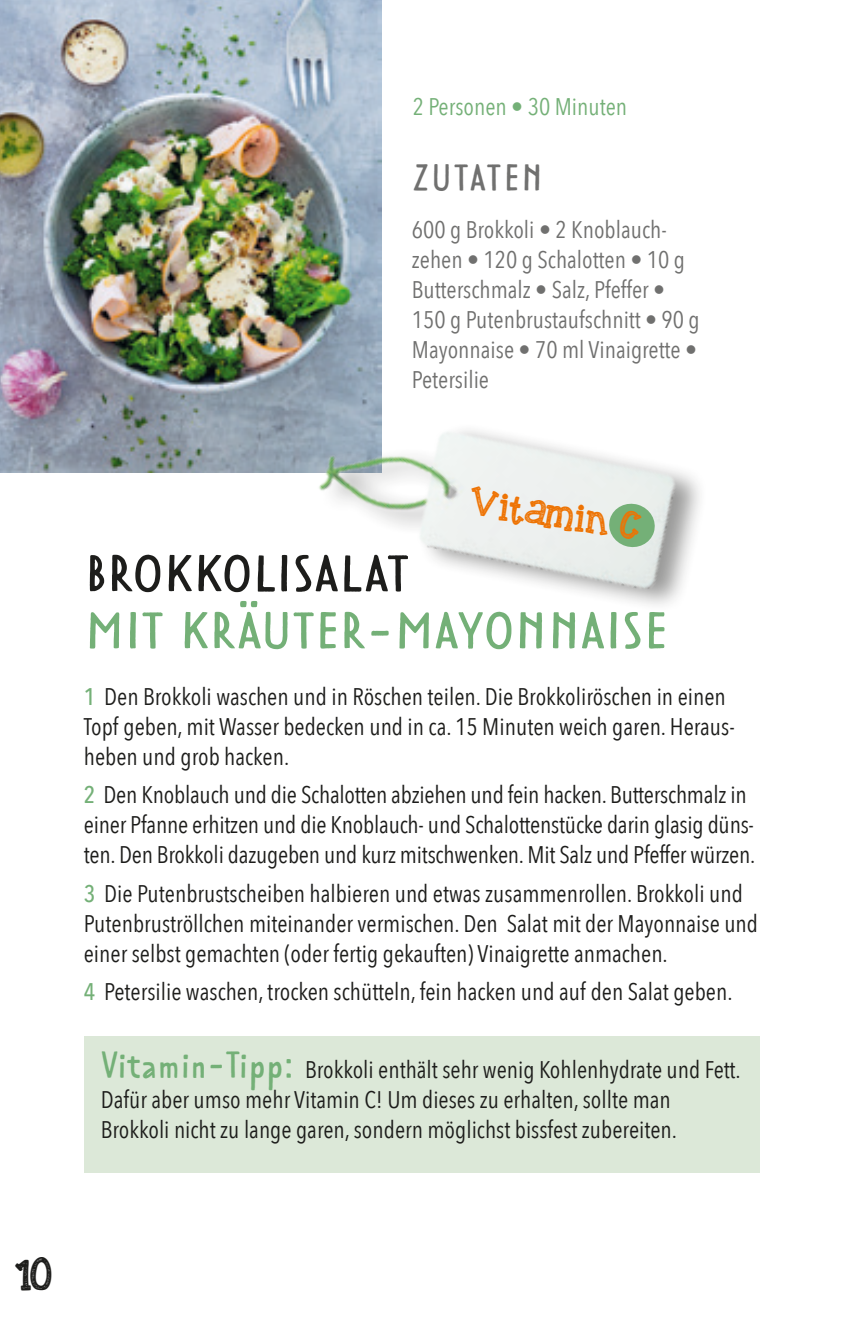
<style>
.page{position:relative;width:851px;height:1319px;background:#fff}
.page>*{position:absolute;margin:0;border:0;box-sizing:border-box;transform-origin:0 0}
.t1{font:54px "Tomarik Poster";letter-spacing:-.02em;color:#74b077;scale:1.1 1}
.t2{font:54px "Tomarik Poster";letter-spacing:-.02em;color:#1d1d1b;scale:1.1 1}
.t3{font:42px "KBREINDEERGAMES";color:#1d1d1b}
.t4{font:39px "Tomarik Poster";letter-spacing:.03em;color:#70706f}
.t5{font:35.1px "KBREINDEERGAMES";color:#ee7303}
.t6{font:24px/30px "Avenir Next Condensed";color:#1d1d1b}
.t7{font:24px/30px "Avenir Next Condensed";color:#70706f}
.t8{font:24px "Avenir Next Condensed";color:#74b077}
.s1{font-weight:500;color:#74b077}
.s2{font-family:"Tomarik Poster";font-size:39px;color:#74b077}
</style>
<div class="page">
<img style="left:0;top:0;width:381px;height:472px">
<div style="left:84px;top:1035px;width:675px;height:136px;background:#dce8d8"></div>
<img style="left:275px;top:261px;width:425px;height:344px">
<svg style="left:606px;top:501px;width:51px;height:48px;background:#9fc6a1"></svg>
<p class="t8" style="left:412px;top:86px;width:216px">2 Personen • 30 Minuten</p>
<h3 class="t4" style="left:412px;top:148px;width:133px">ZUTATEN</h3>
<p class="t7" style="left:412px;top:213px;width:289px">600 g Brokkoli • 2 Knoblauch&shy;zehen • 120 g Schalotten • 10 g<br>Butterschmalz • Salz, Pfeffer •<br>150 g Putenbrustaufschnitt • 90 g<br>Mayonnaise • 70 ml Vinaigrette •<br>Petersilie</p>
<h3 class="t5" style="left:471px;top:485px;width:174px;rotate:9deg">Vitamin C</h3>
<h1 class="t2" style="left:84px;top:533px;width:298px">BROKKOLISALAT</h1>
<h1 class="t1" style="left:84px;top:590px;width:532px">MIT KRÄUTER-MAYONNAISE</h1>
<p class="t6" style="left:84px;top:680px;width:652px"><span class="s1">1</span> Den Brokkoli waschen und in Röschen teilen. Die Brokkoliröschen in einen<br>Topf geben, mit Wasser bedecken und in ca. 15 Minuten weich garen. Heraus&shy;heben und grob hacken.</p>
<p class="t6" style="left:84px;top:778px;width:673px"><span class="s1">2</span> Den Knoblauch und die Schalotten abziehen und fein hacken. Butterschmalz in einer Pfanne erhitzen und die Knoblauch- und Schalottenstücke darin glasig düns&shy;ten. Den Brokkoli dazugeben und kurz mitschwenken. Mit Salz und Pfeffer würzen.</p>
<p class="t6" style="left:84px;top:877px;width:675px"><span class="s1">3</span> Die Putenbrustscheiben halbieren und etwas zusammenrollen. Brokkoli und<br>Putenbruströllchen miteinander vermischen. Den Salat mit der Mayonnaise und einer selbst gemachten (oder fertig gekauften) Vinaigrette anmachen.</p>
<p class="t6" style="left:84px;top:975px;width:650px"><span class="s1">4</span> Petersilie waschen, trocken schütteln, fein hacken und auf den Salat geben.</p>
<p class="t6" style="left:101px;top:1052px;width:641px"><span class="s2">Vitamin-Tipp:</span> Brokkoli enthält sehr wenig Kohlenhydrate und Fett.<br>Dafür aber umso mehr Vitamin C! Um dieses zu erhalten, sollte man<br>Brokkoli nicht zu lange garen, sondern möglichst bissfest zubereiten.</p>
<h2 class="t3" style="left:14px;top:1254px;width:39px">10</h2>
</div>
